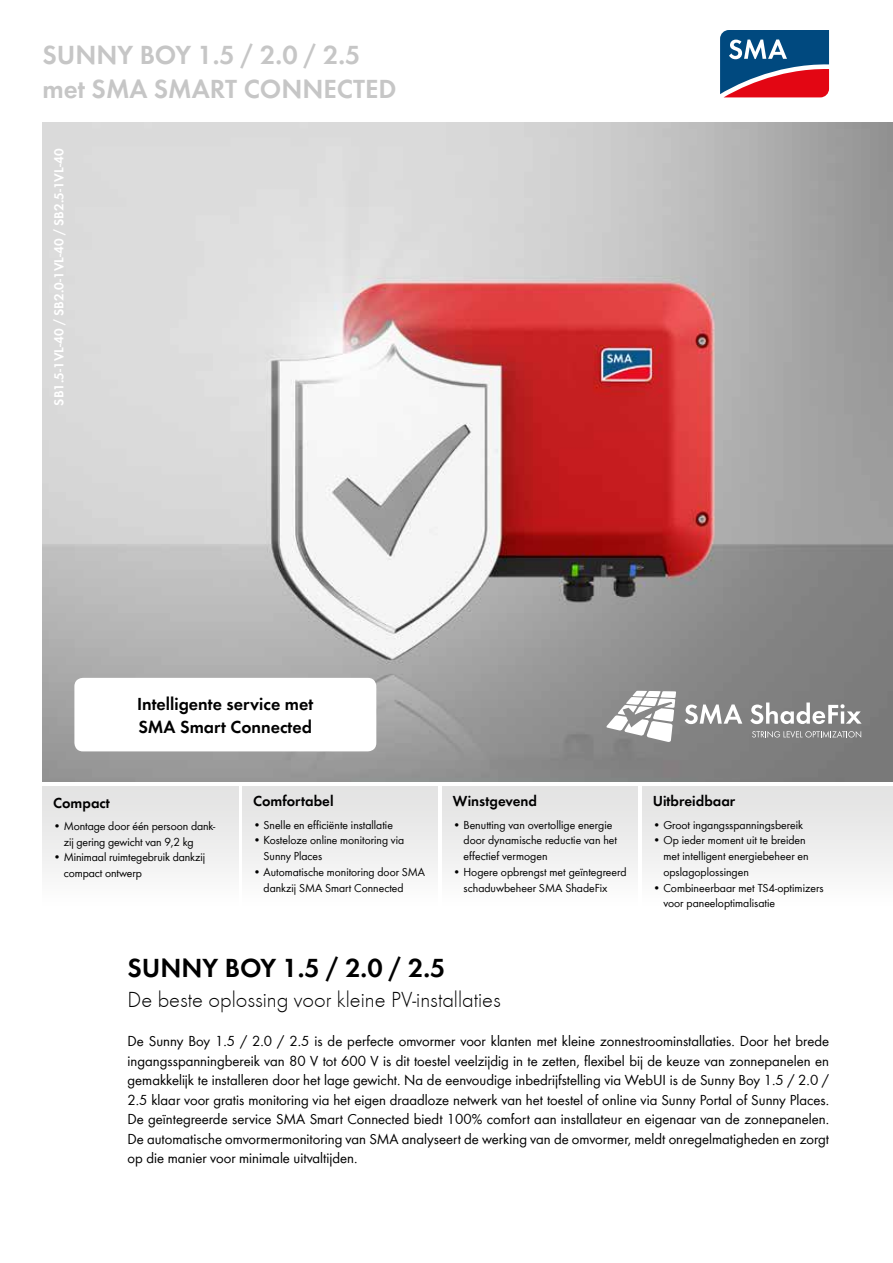
<style>
.page{position:relative;width:893px;height:1263px;background:#fff}
.page>*{position:absolute;margin:0;border:0;box-sizing:border-box;transform-origin:0 0}
.t1{font:600 27px/34.5px "SMA Futura Global";color:#c6c6c6}
.t2{font:600 27px "SMA Futura Global";color:#000}
.t3{font:300 22.5px "SMA Futura Global";color:#000}
.t4{font:600 18px/22.5px "SMA Futura Global";color:#000}
.t5{font:15px/19.5px "SMA Futura Global";color:#000;text-align:justify}
.t6{font:600 15px "SMA Futura Global";color:#000}
.t7{font:600 13.5px "SMA Futura Global";color:#fff}
.t8{font:12px/15.8px "SMA Futura Global";color:#000}
</style>
<div class="page">
<svg style="left:720px;top:30px;width:110px;height:68px;background:#655376"></svg>
<img style="left:43px;top:122px;width:850px;height:659px">
<div style="left:74px;top:678px;width:302px;height:73px;background:#fff;border-radius:9px"></div>
<div style="left:43px;top:787px;width:195px;height:119px;background:linear-gradient(to bottom,#e1e1e1,#fdfdfd)"></div>
<div style="left:242px;top:787px;width:196px;height:119px;background:linear-gradient(to bottom,#e1e1e1,#fdfdfd)"></div>
<div style="left:442px;top:787px;width:196px;height:119px;background:linear-gradient(to bottom,#e1e1e1,#fdfdfd)"></div>
<div style="left:642px;top:787px;width:251px;height:119px;background:linear-gradient(to bottom,#e1e1e1,#fdfdfd)"></div>
<svg style="left:606px;top:691px;width:70px;height:51px"></svg>
<svg style="left:752px;top:731px;width:109px;height:7px"></svg>
<svg style="left:750px;top:702px;width:112px;height:22px"></svg>
<svg style="left:685px;top:704px;width:57px;height:20px"></svg>
<h1 class="t1" style="left:43px;top:37px;width:355px">SUNNY BOY 1.5 / 2.0 / 2.5 met SMA SMART CONNECTED</h1>
<p class="t7" style="left:51px;top:405px;width:258px;rotate:-90deg">SB1.5-1VL-40 / SB2.0-1VL-40 / SB2.5-1VL-40</p>
<p class="t4" style="left:137px;top:693px;width:178px">Intelligente service met<br>SMA Smart Connected</p>
<p class="t6" style="left:53px;top:794px;width:58px">Compact</p>
<p class="t8" style="left:64px;top:818px;width:153px;text-indent:-11px">• Montage door één persoon dank&shy;zij gering gewicht van 9,2 kg</p>
<p class="t8" style="left:64px;top:849px;width:143px;text-indent:-11px">• Minimaal ruimtegebruik dankzij compact ontwerp</p>
<p class="t6" style="left:253px;top:792px;width:82px">Comfortabel</p>
<p class="t8" style="left:253px;top:816px;width:141px">• Snelle en efficiënte installatie</p>
<p class="t8" style="left:264px;top:832px;width:142px;text-indent:-11px">• Kosteloze online monitoring via<br>Sunny Places</p>
<p class="t8" style="left:264px;top:864px;width:163px;text-indent:-11px">• Automatische monitoring door SMA dankzij SMA Smart Connected</p>
<p class="t6" style="left:453px;top:792px;width:86px">Winstgevend</p>
<p class="t8" style="left:463px;top:816px;width:155px;text-indent:-11px">• Benutting van overtollige energie door dynamische reductie van het effectief vermogen</p>
<p class="t8" style="left:463px;top:864px;width:165px;text-indent:-11px">• Hogere opbrengst met geïntegreerd schaduwbeheer SMA ShadeFix</p>
<p class="t6" style="left:653px;top:792px;width:84px">Uitbreidbaar</p>
<p class="t8" style="left:653px;top:816px;width:152px">• Groot ingangsspanningsbereik</p>
<p class="t8" style="left:663px;top:832px;width:147px;text-indent:-11px">• Op ieder moment uit te breiden met intelligent energiebeheer en opslagoplossingen</p>
<p class="t8" style="left:663px;top:879px;width:162px;text-indent:-11px">• Combineerbaar met TS4-optimizers voor paneeloptimalisatie</p>
<h1 class="t2" style="left:128px;top:952px;width:319px">SUNNY BOY 1.5 / 2.0 / 2.5</h1>
<h2 class="t3" style="left:128px;top:986px;width:375px">De beste oplossing voor kleine PV-installaties</h2>
<p class="t5" style="left:128px;top:1031px;width:703px">De Sunny Boy 1.5 / 2.0 / 2.5 is de perfecte omvormer voor klanten met kleine zonnestroominstallaties. Door het brede ingangsspanningbereik van 80 V tot 600 V is dit toestel veelzijdig in te zetten, flexibel bij de keuze van zonnepanelen en gemakkelijk te installeren door het lage gewicht. Na de eenvoudige inbedrijfstelling via WebUI is de Sunny Boy 1.5 / 2.0 / 2.5 klaar voor gratis monitoring via het eigen draadloze netwerk van het toestel of online via Sunny Portal of Sunny Places.<br>De geïntegreerde service SMA Smart Connected biedt 100% comfort aan installateur en eigenaar van de zonnepanelen.<br>De automatische omvormermonitoring van SMA analyseert de werking van de omvormer, meldt onregelmatigheden en zorgt op die manier voor minimale uitvaltijden.</p>
</div>
